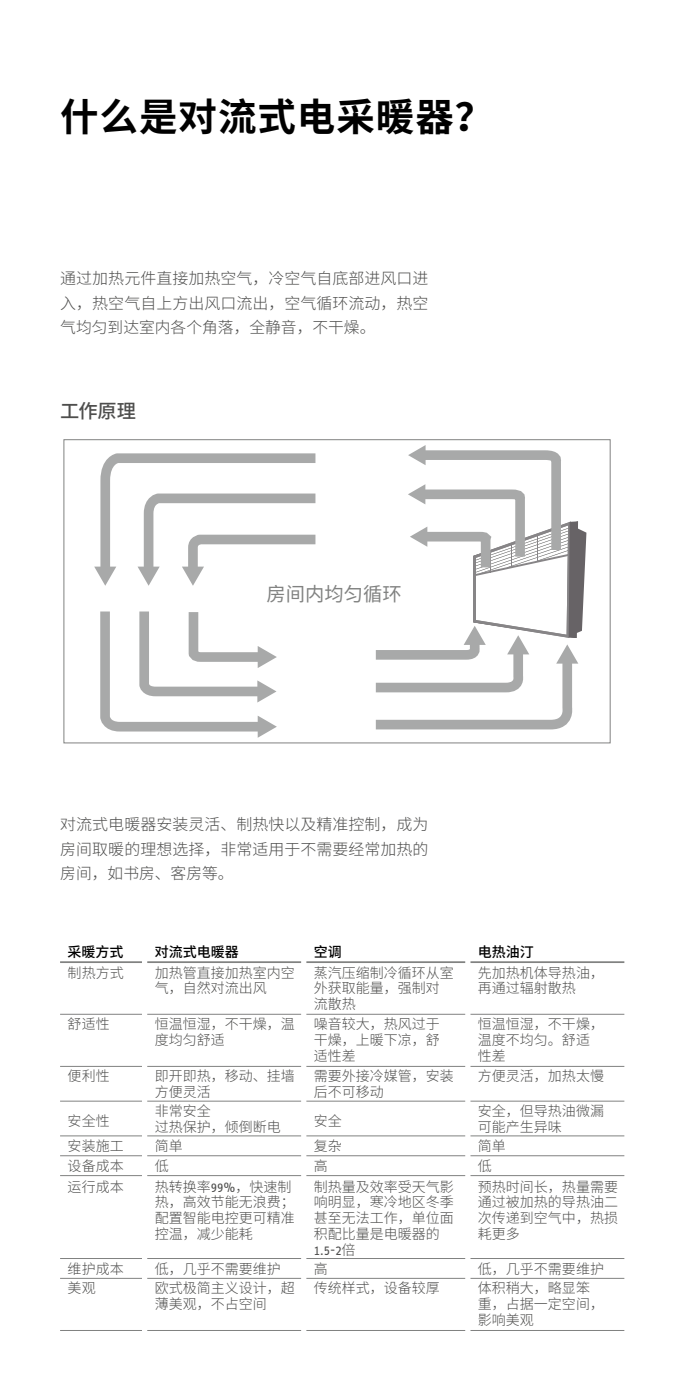
<style>
.page{position:relative;width:685px;height:1380px;background:#fff}
.page>*{position:absolute;margin:0;border:0;box-sizing:border-box;transform-origin:0 0}
.t1{font:700 38.5px "Source Han Sans CN";letter-spacing:.025em;color:#000}
.t2{font:19.25px "Source Han Sans CN";color:#818281}
.t3{font:500 19.25px "Source Han Sans CN";color:#4e4e4d}
.t4{font:300 15.75px/24.5px "Source Han Sans CN";color:#4e4e4d;text-align:justify}
.t5{font:300 14px/15.8px "Source Han Sans CN";color:#4e4e4d}
.t6{font:500 14px "Source Han Sans CN";color:#000}
.t7{font:14px "STE Info Text";color:#4e4e4d}
.s1{font-family:"STE Info Text";font-weight:400}
.s2{font-family:"Source Han Sans CN";font-weight:300}
</style>
<div class="page">
<svg style="left:94px;top:453px;width:222px;height:132px"></svg>
<svg style="left:100px;top:611px;width:177px;height:126px"></svg>
<svg style="left:375px;top:445px;width:211px;height:285px"></svg>
<div style="left:64px;top:439px;width:546px;height:304px;border:1px solid #818281"></div>
<svg style="left:60px;top:961px;width:564px;height:318px"></svg>
<hr style="left:60px;top:961px;width:82px;height:1px;background:#818281">
<hr style="left:60px;top:1013px;width:82px;height:1px;background:#818281">
<hr style="left:60px;top:1065px;width:82px;height:1px;background:#818281">
<hr style="left:60px;top:1100px;width:82px;height:1px;background:#818281">
<hr style="left:60px;top:1135px;width:82px;height:1px;background:#818281">
<hr style="left:60px;top:1155px;width:82px;height:1px;background:#818281">
<hr style="left:60px;top:1174px;width:82px;height:1px;background:#818281">
<hr style="left:60px;top:1257px;width:82px;height:1px;background:#818281">
<hr style="left:60px;top:1277px;width:82px;height:1px;background:#818281">
<hr style="left:60px;top:1329px;width:82px;height:1px;background:#818281">
<hr style="left:147px;top:1013px;width:154px;height:1px;background:#818281">
<hr style="left:147px;top:1065px;width:154px;height:1px;background:#818281">
<hr style="left:147px;top:1100px;width:154px;height:1px;background:#818281">
<hr style="left:147px;top:1135px;width:154px;height:1px;background:#818281">
<hr style="left:147px;top:1155px;width:154px;height:1px;background:#818281">
<hr style="left:147px;top:1174px;width:154px;height:1px;background:#818281">
<hr style="left:147px;top:1257px;width:154px;height:1px;background:#818281">
<hr style="left:147px;top:1277px;width:154px;height:1px;background:#818281">
<hr style="left:147px;top:1329px;width:154px;height:1px;background:#818281">
<hr style="left:306px;top:1013px;width:159px;height:1px;background:#818281">
<hr style="left:306px;top:1065px;width:159px;height:1px;background:#818281">
<hr style="left:306px;top:1100px;width:159px;height:1px;background:#818281">
<hr style="left:306px;top:1135px;width:159px;height:1px;background:#818281">
<hr style="left:306px;top:1155px;width:159px;height:1px;background:#818281">
<hr style="left:306px;top:1174px;width:159px;height:1px;background:#818281">
<hr style="left:306px;top:1257px;width:159px;height:1px;background:#818281">
<hr style="left:306px;top:1277px;width:159px;height:1px;background:#818281">
<hr style="left:306px;top:1329px;width:159px;height:1px;background:#818281">
<hr style="left:470px;top:1013px;width:154px;height:1px;background:#818281">
<hr style="left:470px;top:1065px;width:154px;height:1px;background:#818281">
<hr style="left:470px;top:1100px;width:154px;height:1px;background:#818281">
<hr style="left:470px;top:1135px;width:154px;height:1px;background:#818281">
<hr style="left:470px;top:1155px;width:154px;height:1px;background:#818281">
<hr style="left:470px;top:1174px;width:154px;height:1px;background:#818281">
<hr style="left:470px;top:1257px;width:154px;height:1px;background:#818281">
<hr style="left:470px;top:1277px;width:154px;height:1px;background:#818281">
<hr style="left:470px;top:1329px;width:154px;height:1px;background:#818281">
<hr style="left:147px;top:961px;width:154px;height:1px;background:#818281">
<hr style="left:306px;top:961px;width:159px;height:1px;background:#818281">
<hr style="left:470px;top:961px;width:154px;height:1px;background:#818281">
<h1 class="t1" style="left:60px;top:95px;width:435px">什么是对流式电采暖器？</h1>
<p class="t4" style="left:60px;top:266px;width:369px">通过加热元件直接加热空气，冷空气自底部进风口进入，热空气自上方出风口流出，空气循环流动，热空气均匀到达室内各个角落，全静音，不干燥。</p>
<h2 class="t3" style="left:60px;top:400px;width:77px">工作原理</h2>
<h2 class="t2" style="left:266px;top:583px;width:136px">房间内均匀循环</h2>
<p class="t4" style="left:60px;top:812px;width:369px">对流式电暖器安装灵活、制热快以及精准控制，成为房间取暖的理想选择，非常适用于不需要经常加热的房间，如书房、客房等。</p>
<p class="t6" style="left:67px;top:944px;width:58px">采暖方式</p>
<p class="t6" style="left:155px;top:944px;width:85px">对流式电暖器</p>
<p class="t6" style="left:314px;top:944px;width:29px">空调</p>
<p class="t6" style="left:478px;top:944px;width:57px">电热油汀</p>
<p class="t5" style="left:67px;top:964px;width:58px">制热方式</p>
<p class="t5" style="left:155px;top:964px;width:141px">加热管直接加热室内空气，自然对流出风</p>
<p class="t5" style="left:314px;top:964px;width:141px">蒸汽压缩制冷循环从室外获取能量，强制对流散热</p>
<p class="t5" style="left:478px;top:964px;width:127px">先加热机体导热油，再通过辐射散热</p>
<p class="t5" style="left:67px;top:1016px;width:44px">舒适性</p>
<p class="t5" style="left:155px;top:1016px;width:141px">恒温恒湿，不干燥，温度均匀舒适</p>
<p class="t5" style="left:314px;top:1016px;width:127px;text-align:justify">噪音较大，热风过于干燥，上暖下凉，舒适性差</p>
<p class="t5" style="left:478px;top:1016px;width:127px">恒温恒湿，不干燥，温度不均匀。舒适性差</p>
<p class="t5" style="left:67px;top:1068px;width:44px">便利性</p>
<p class="t5" style="left:155px;top:1068px;width:141px">即开即热，移动、挂墙方便灵活</p>
<p class="t5" style="left:314px;top:1068px;width:141px">需要外接冷媒管，安装后不可移动</p>
<p class="t5" style="left:478px;top:1068px;width:127px">方便灵活，加热太慢</p>
<p class="t5" style="left:67px;top:1112px;width:44px">安全性</p>
<p class="t5" style="left:155px;top:1103px;width:127px">非常安全<br>过热保护，倾倒断电</p>
<p class="t5" style="left:314px;top:1112px;width:29px">安全</p>
<p class="t5" style="left:478px;top:1103px;width:127px">安全，但导热油微漏可能产生异味</p>
<p class="t5" style="left:67px;top:1137px;width:58px">安装施工</p>
<p class="t5" style="left:155px;top:1137px;width:29px">简单</p>
<p class="t5" style="left:314px;top:1137px;width:29px">复杂</p>
<p class="t5" style="left:478px;top:1137px;width:29px">简单</p>
<p class="t5" style="left:67px;top:1157px;width:58px">设备成本</p>
<p class="t5" style="left:155px;top:1157px;width:15px">低</p>
<p class="t5" style="left:314px;top:1157px;width:15px">高</p>
<p class="t5" style="left:478px;top:1157px;width:15px">低</p>
<p class="t5" style="left:67px;top:1178px;width:58px">运行成本</p>
<p class="t5" style="left:155px;top:1178px;width:141px">热转换率<span class="s1">99%</span>，快速制热，高效节能无浪费；配置智能电控更可精准控温，减少能耗</p>
<p class="t5" style="left:314px;top:1178px;width:141px;text-align:justify">制热量及效率受天气影响明显，寒冷地区冬季甚至无法工作，单位面积配比量是电暖器的</p>
<p class="t7" style="left:314px;top:1241px;width:43px">1.5-2<span class="s2">倍</span></p>
<p class="t5" style="left:478px;top:1178px;width:141px;text-align:justify">预热时间长，热量需要通过被加热的导热油二次传递到空气中，热损耗更多</p>
<p class="t5" style="left:67px;top:1260px;width:58px">维护成本</p>
<p class="t5" style="left:155px;top:1260px;width:127px">低，几乎不需要维护</p>
<p class="t5" style="left:314px;top:1260px;width:15px">高</p>
<p class="t5" style="left:478px;top:1260px;width:127px">低，几乎不需要维护</p>
<p class="t5" style="left:67px;top:1280px;width:30px">美观</p>
<p class="t5" style="left:155px;top:1280px;width:141px">欧式极简主义设计，超薄美观，不占空间</p>
<p class="t5" style="left:314px;top:1280px;width:127px">传统样式，设备较厚</p>
<p class="t5" style="left:478px;top:1280px;width:127px">体积稍大，略显笨重，占据一定空间，影响美观</p>
</div>
